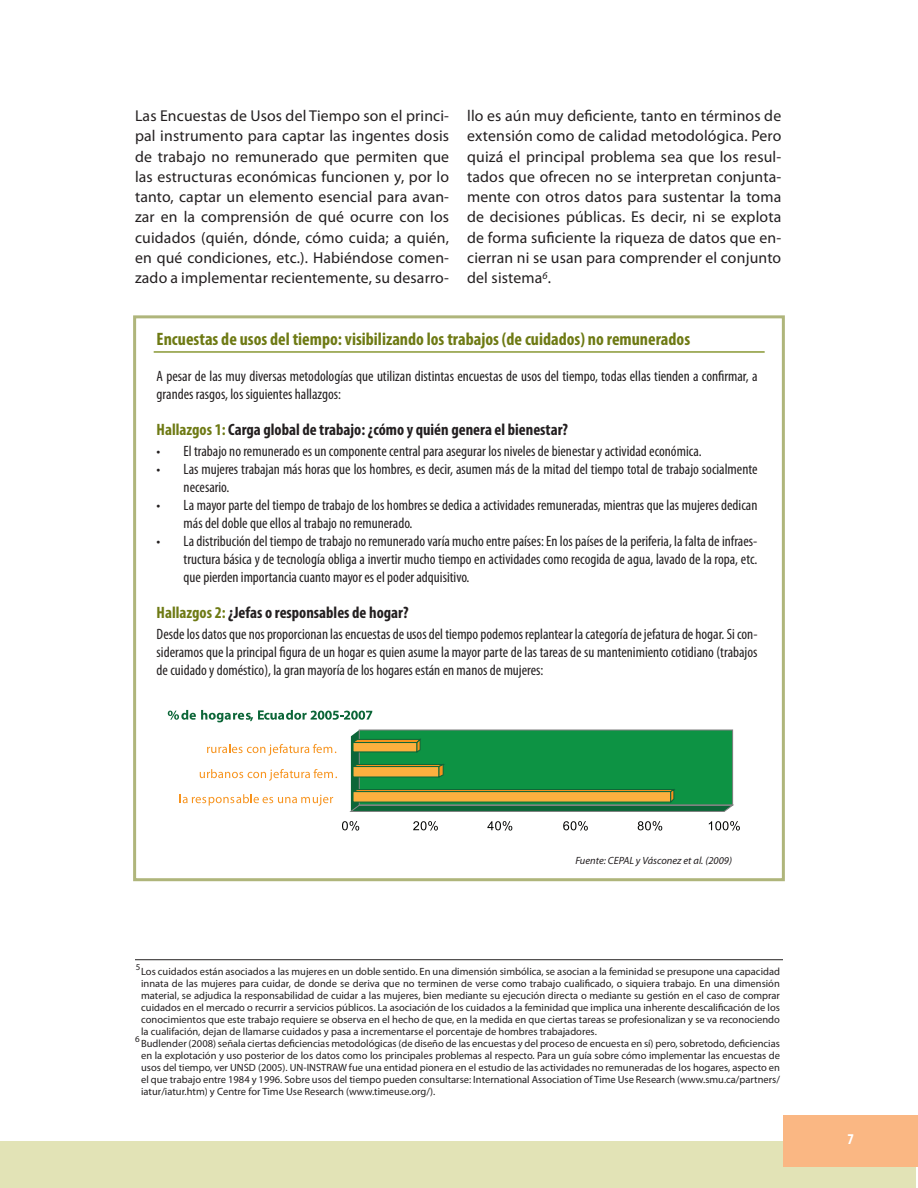
<style>
.page{position:relative;width:918px;height:1188px;background:#fff}
.page>*{position:absolute;margin:0;border:0;box-sizing:border-box;transform-origin:0 0}
.t1{font:700 condensed 18px "Myriad Pro";color:#6e7a14}
.t2{font:700 condensed 16.5px "Myriad Pro";color:#231f20}
.t3{font:15.75px/20.2px "Myriad Pro";letter-spacing:.01em;color:#231f20;text-align:justify}
.t4{font:condensed 15px/18px "Myriad Pro";color:#231f20}
.t5{font:700 condensed 15px "Myriad Pro";color:#fff}
.t6{font:10.5px/12px "Myriad Pro";color:#231f20}
.t7{font:italic 10.5px "Myriad Pro";color:#231f20}
.t8{font:9px "Myriad Pro";color:#231f20}
.s1{color:#6e7a14}
</style>
<div class="page">
<div style="left:0;top:1141px;width:916px;height:46px;background:#e2e3b6"></div>
<div style="left:783px;top:1115px;width:135px;height:51px;background:#fab783"></div>
<hr style="left:135px;top:959px;width:648px;height:1px;background:#231f20">
<div style="left:133px;top:315px;width:652px;height:566px;border:3px solid #afb57b"></div>
<hr style="left:154px;top:351px;width:611px;height:2px;background:#899835">
<svg style="left:349px;top:729px;width:385px;height:83px;background:#3d9348"></svg>
<svg style="left:342px;top:821px;width:17px;height:10px"></svg>
<svg style="left:413px;top:821px;width:25px;height:10px"></svg>
<svg style="left:487px;top:821px;width:25px;height:10px"></svg>
<svg style="left:563px;top:821px;width:25px;height:10px"></svg>
<svg style="left:638px;top:821px;width:24px;height:10px"></svg>
<svg style="left:709px;top:821px;width:31px;height:10px"></svg>
<svg style="left:180px;top:794px;width:153px;height:12px"></svg>
<svg style="left:200px;top:769px;width:137px;height:12px"></svg>
<svg style="left:207px;top:744px;width:129px;height:12px"></svg>
<svg style="left:168px;top:710px;width:204px;height:12px"></svg>
<p class="t3" style="left:135px;top:105px;width:316px">Las Encuestas de Usos del Tiempo son el princi&shy;pal instrumento para captar las ingentes dosis de trabajo no remunerado que permiten que las estructuras económicas funcionen y, por lo tanto, captar un elemento esencial para avan&shy;zar en la comprensión de qué ocurre con los cuidados (quién, dónde, cómo cuida; a quién, en qué condiciones, etc.). Habiéndose comen&shy;zado a implementar recientemente, su desarro-</p>
<p class="t3" style="left:467px;top:105px;width:316px">llo es aún muy deficiente, tanto en términos de extensión como de calidad metodológica. Pero quizá el principal problema sea que los resul&shy;tados que ofrecen no se interpretan conjunta&shy;mente con otros datos para sustentar la toma de decisiones públicas. Es decir, ni se explota de forma suficiente la riqueza de datos que en&shy;cierran ni se usan para comprender el conjunto del sistema<sup>6</sup>.</p>
<h1 class="t1" style="left:157px;top:327px;width:535px">Encuestas de usos del tiempo: visibilizando los trabajos (de cuidados) no remunerados</h1>
<h3 class="t4" style="left:157px;top:366px;width:603px">A pesar de las muy diversas metodologías que utilizan distintas encuestas de usos del tiempo, todas ellas tienden a confirmar, a grandes rasgos, los siguientes hallazgos:</h3>
<h2 class="t2" style="left:157px;top:419px;width:413px"><span class="s1">Hallazgos 1:</span> Carga global de trabajo: ¿cómo y quién genera el bienestar?</h2>
<h3 class="t4" style="left:157px;top:441px;width:547px">• El trabajo no remunerado es un componente central para asegurar los niveles de bienestar y actividad económica.</h3>
<h3 class="t4" style="left:184px;top:459px;width:575px;text-indent:-27px">• Las mujeres trabajan más horas que los hombres, es decir, asumen más de la mitad del tiempo total de trabajo socialmente necesario.</h3>
<h3 class="t4" style="left:184px;top:495px;width:575px;text-indent:-27px">• La mayor parte del tiempo de trabajo de los hombres se dedica a actividades remuneradas, mientras que las mujeres dedican más del doble que ellos al trabajo no remunerado.</h3>
<p class="t4" style="left:184px;top:531px;width:575px;text-align:justify;text-indent:-27px">• La distribución del tiempo de trabajo no remunerado varía mucho entre países: En los países de la periferia, la falta de infraes&shy;tructura básica y de tecnología obliga a invertir mucho tiempo en actividades como recogida de agua, lavado de la ropa, etc. que pierden importancia cuanto mayor es el poder adquisitivo.</p>
<h2 class="t2" style="left:157px;top:602px;width:253px"><span class="s1">Hallazgos 2:</span> ¿Jefas o responsables de hogar?</h2>
<p class="t4" style="left:157px;top:624px;width:602px;text-align:justify">Desde los datos que nos proporcionan las encuestas de usos del tiempo podemos replantear la categoría de jefatura de hogar. Si con&shy;sideramos que la principal figura de un hogar es quien asume la mayor parte de las tareas de su mantenimiento cotidiano (trabajos de cuidado y doméstico), la gran mayoría de los hogares están en manos de mujeres:</p>
<p class="t7" style="left:575px;top:854px;width:158px">Fuente: CEPAL y Vásconez et al. (2009)</p>
<p class="t8" style="left:136px;top:962px;width:6px">5</p>
<p class="t6" style="left:141px;top:965px;width:640px">Los cuidados están asociados a las mujeres en un doble sentido. En una dimensión simbólica, se asocian a la feminidad se presupone una capacidad innata de las mujeres para cuidar, de donde se deriva que no terminen de verse como trabajo cualificado, o siquiera trabajo. En una dimensión material, se adjudica la responsabilidad de cuidar a las mujeres, bien mediante su ejecución directa o mediante su gestión en el caso de comprar cuidados en el mercado o recurrir a servicios públicos. La asociación de los cuidados a la feminidad que implica una inherente descalificación de los conocimientos que este trabajo requiere se observa en el hecho de que, en la medida en que ciertas tareas se profesionalizan y se va reconociendo la cualifación, dejan de llamarse cuidados y pasa a incrementarse el porcentaje de hombres trabajadores.<br>Budlender (2008) señala ciertas deficiencias metodológicas (de diseño de las encuestas y del proceso de encuesta en sí) pero, sobretodo, deficiencias en la explotación y uso posterior de los datos como los principales problemas al respecto. Para un guía sobre cómo implementar las encuestas de usos del tiempo, ver UNSD (2005). UN-INSTRAW fue una entidad pionera en el estudio de las actividades no remuneradas de los hogares, aspecto en el que trabajo entre 1984 y 1996. Sobre usos del tiempo pueden consultarse: International Association of Time Use Research (www.smu.ca/partners/ iatur/iatur.htm) y Centre for Time Use Research (www.timeuse.org/).</p>
<p class="t8" style="left:135px;top:1034px;width:6px">6</p>
<h3 class="t5" style="left:848px;top:1130px;width:8px">7</h3>
</div>
